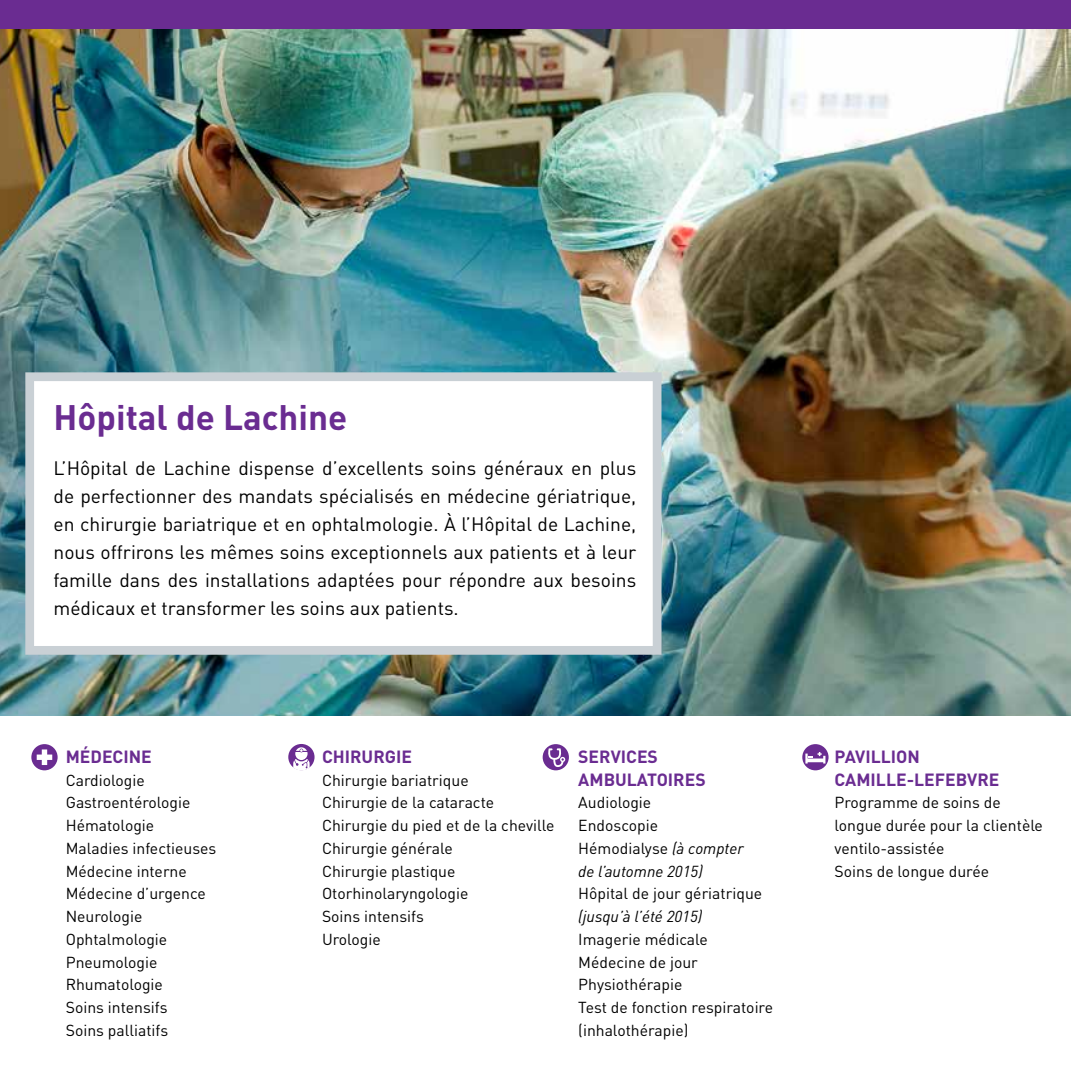
<style>
.page{position:relative;width:1071px;height:1071px;background:#fff}
.page>*{position:absolute;margin:0;border:0;box-sizing:border-box;transform-origin:0 0}
.t1{font:700 35px "DIN";color:#6a2c91}
.t2{font:19.25px/28px "DIN";color:#000;text-align:justify}
.t3{font:700 17.5px/22.8px "DIN";color:#6a2c91}
.t4{font:15.75px/22.8px "DIN";color:#000}
.t5{font:italic 15.75px "DIN";color:#000}
.s1{font-style:italic}
</style>
<div class="page">
<img style="left:0;top:29px;width:1071px;height:687px">
<div style="left:25px;top:372px;width:637px;height:283px;background:#fff;border:9px solid #c9d0d5"></div>
<div style="left:31px;top:744px;width:27px;height:26px;background:#6a2c91;border-radius:50%"></div>
<svg style="left:37px;top:749px;width:15px;height:16px"></svg>
<svg style="left:288px;top:744px;width:27px;height:26px"></svg>
<svg style="left:293px;top:747px;width:17px;height:24px"></svg>
<div style="left:0;top:0;width:1071px;height:29px;background:#6a2c91"></div>
<div style="left:543px;top:744px;width:26px;height:26px;background:#6a2c91;border-radius:50%"></div>
<svg style="left:548px;top:748px;width:17px;height:19px"></svg>
<div style="left:802px;top:744px;width:27px;height:26px;background:#6a2c91;border-radius:50%"></div>
<svg style="left:805px;top:752px;width:20px;height:12px"></svg>
<h1 class="t1" style="left:54px;top:395px;width:295px">HÔPITAL DE LACHINE</h1>
<p class="t2" style="left:54px;top:454px;width:584px">L’Hôpital de Lachine dispense d’excellents soins généraux en plus de perfectionner des mandats spécialisés en médecine gériatrique, en chirurgie bariatrique et en ophtalmologie. À l’Hôpital de Lachine, nous offrirons les mêmes soins exceptionnels aux patients et à leur famille dans des installations adaptées pour répondre aux besoins médicaux et transformer les soins aux patients.</p>
<p class="t3" style="left:66px;top:744px;width:88px">MÉDECINE</p>
<p class="t4" style="left:66px;top:768px;width:152px">Cardiologie<br>Gastroentérologie<br>Hématologie<br>Maladies infectieuses<br>Médecine interne<br>Médecine d’urgence<br>Neurologie<br>Ophtalmologie<br>Pneumologie<br>Rhumatologie<br>Soins intensifs<br>Soins palliatifs</p>
<p class="t3" style="left:322px;top:744px;width:92px">CHIRURGIE</p>
<p class="t4" style="left:322px;top:768px;width:234px">Chirurgie bariatrique<br>Chirurgie de la cataracte<br>Chirurgie du pied et de la cheville<br>Chirurgie générale<br>Chirurgie plastique<br>Otorhinolaryngologie<br>Soins intensifs<br>Urologie</p>
<p class="t3" style="left:578px;top:744px;width:81px">SERVICES<br>AMB</p>
<p class="t3" style="left:615px;top:767px;width:92px">ULATOIRES</p>
<p class="t4" style="left:578px;top:791px;width:167px">Audiologie<br>Endoscopie<br>Hémodialyse <span class="s1">(à compter de l’automne 2015)</span></p>
<p class="t4" style="left:578px;top:882px;width:185px">Hôpital de jour gériatrique</p>
<p class="t5" style="left:578px;top:907px;width:126px">(jusqu’à l’été 2015)</p>
<p class="t4" style="left:578px;top:928px;width:196px">Imagerie médicale<br>Médecine de jour<br>Physiothérapie<br>Test de fonction respiratoire (inhalothérapie)</p>
<p class="t3" style="left:835px;top:744px;width:166px">PAVILLION<br>CAM ILLE-LEFEBVRE</p>
<p class="t4" style="left:835px;top:791px;width:210px">Programme de soins de longue durée pour la clientèle ventilo-assistée<br>Soins de longue durée</p>
</div>
